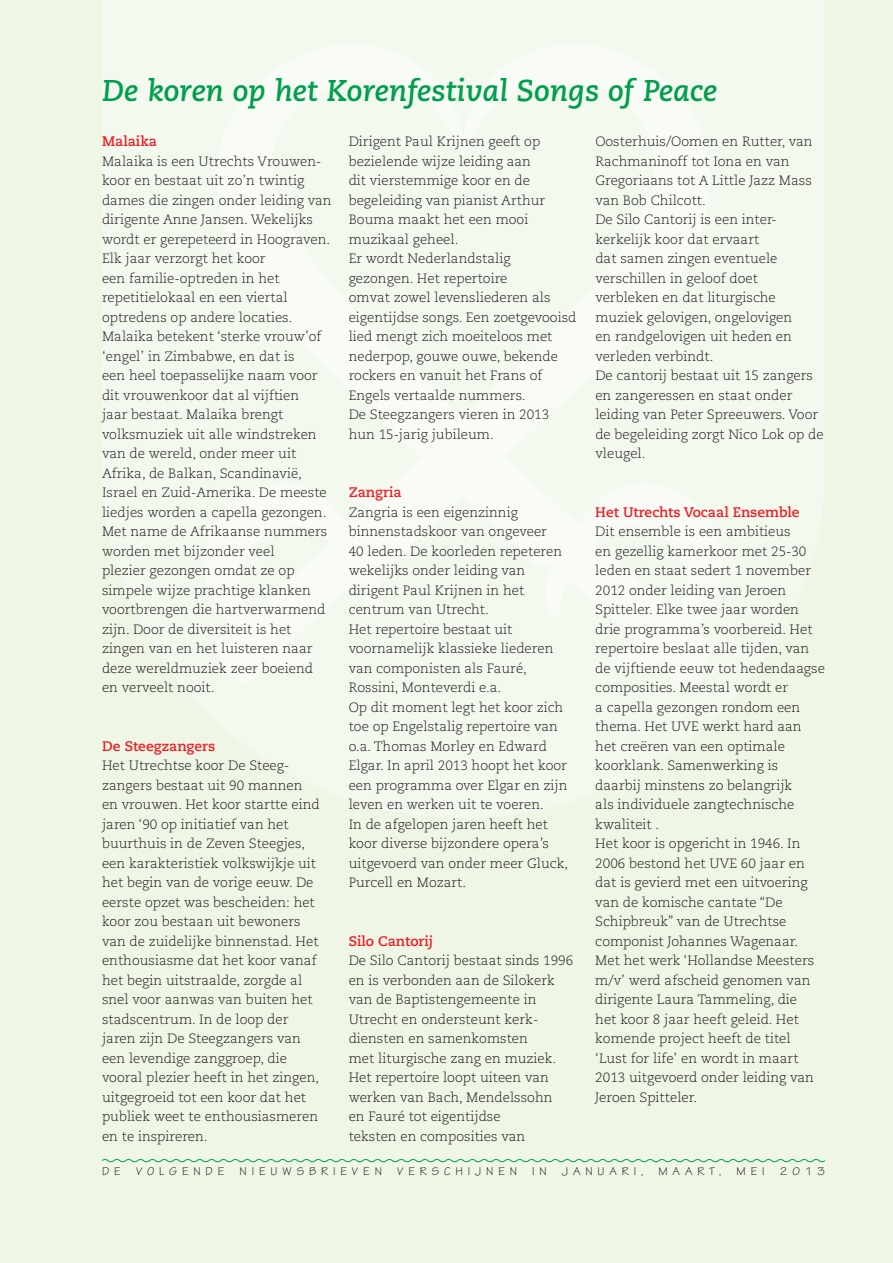
<style>
.page{position:relative;width:893px;height:1263px;background:#eff6e6}
.page>*{position:absolute;margin:0;border:0;box-sizing:border-box;transform-origin:0 0}
.tussenkop{font:italic 700 30px "Caecilia";color:#009e4d}
.tussenkop-2{font:700 13.8px "Caecilia";color:#ee1d23}
.broodtekst{font:300 13.5px/19.5px "Caecilia";color:#231f20}
.broodtekst-2{font:12px "Tekton Pro";letter-spacing:.41em;color:#231f20}
</style>
<div class="page">
<div style="left:204px;top:44px;width:519px;height:638px;background:#f4f9ef"></div>
<svg style="left:101px;top:1159px;width:725px;height:4px"></svg>
<p class="tussenkop" style="left:102px;top:73px;width:616px">De koren op het Korenfestival Songs of Peace</p>
<p class="tussenkop-2" style="left:102px;top:133px;width:57px">Malaika</p>
<p class="broodtekst" style="left:102px;top:152px;width:231px">Malaika is een Utrechts Vrouwen&shy;koor en bestaat uit zo’n twintig dames die zingen onder leiding van dirigente Anne Jansen. Wekelijks wordt er gerepeteerd in Hoograven.<br>Elk jaar verzorgt het koor<br>een familie-optreden in het repetitielokaal en een viertal optredens op andere locaties.</p>
<p class="broodtekst" style="left:102px;top:327px;width:226px">Malaika betekent ‘sterke vrouw’of ‘engel’ in Zimbabwe, en dat is<br>een heel toepasselijke naam voor dit vrouwenkoor dat al vijftien jaar bestaat. Malaika brengt volksmuziek uit alle windstreken van de wereld, onder meer uit<br>Afrika, de Balkan, Scandinavië,<br>Israel en Zuid-Amerika. De meeste liedjes worden a capella gezongen.</p>
<p class="broodtekst" style="left:102px;top:522px;width:227px">Met name de Afrikaanse nummers worden met bijzonder veel<br>plezier gezongen omdat ze op simpele wijze prachtige klanken voortbrengen die hartverwarmend zijn. Door de diversiteit is het zingen van en het luisteren naar deze wereldmuziek zeer boeiend en verveelt nooit.</p>
<p class="broodtekst" style="left:349px;top:132px;width:198px">Dirigent Paul Krijnen geeft op bezielende wijze leiding aan dit vierstemmige koor en de begeleiding van pianist Arthur<br>Bouma maakt het een mooi muzikaal geheel.</p>
<p class="broodtekst" style="left:349px;top:249px;width:229px">Er wordt Nederlandstalig gezongen. Het repertoire<br>omvat zowel levensliederen als eigentijdse songs. Een zoetgevooisd lied mengt zich moeiteloos met nederpop, gouwe ouwe, bekende rockers en vanuit het Frans of<br>Engels vertaalde nummers.</p>
<p class="broodtekst" style="left:349px;top:405px;width:202px">De Steegzangers vieren in 2013 hun 15-jarig jubileum.</p>
<p class="broodtekst" style="left:595px;top:132px;width:219px">Oosterhuis/Oomen en Rutter, van<br>Rachmaninoff tot Iona en van<br>Gregoriaans tot A Little Jazz Mass van Bob Chilcott.</p>
<p class="broodtekst" style="left:595px;top:210px;width:198px">De Silo Cantorij is een inter&shy;kerkelijk koor dat ervaart<br>dat samen zingen eventuele verschillen in geloof doet verbleken en dat liturgische muziek gelovigen, ongelovigen en randgelovigen uit heden en verleden verbindt.</p>
<p class="broodtekst" style="left:595px;top:366px;width:230px">De cantorij bestaat uit 15 zangers en zangeressen en staat onder leiding van Peter Spreeuwers. Voor de begeleiding zorgt Nico Lok op de vleugel.</p>
<p class="tussenkop-2" style="left:349px;top:484px;width:54px">Zangria</p>
<p class="broodtekst" style="left:349px;top:503px;width:215px">Zangria is een eigenzinnig binnenstadskoor van ongeveer<br>40 leden. De koorleden repeteren wekelijks onder leiding van dirigent Paul Krijnen in het centrum van Utrecht.</p>
<p class="broodtekst" style="left:349px;top:620px;width:206px">Het repertoire bestaat uit voornamelijk klassieke liederen van componisten als Fauré,<br>Rossini, Monteverdi e.a.</p>
<p class="broodtekst" style="left:349px;top:698px;width:220px">Op dit moment legt het koor zich toe op Engelstalig repertoire van o.a. Thomas Morley en Edward<br>Elgar. In april 2013 hoopt het koor een programma over Elgar en zijn leven en werken uit te voeren.</p>
<p class="broodtekst" style="left:349px;top:815px;width:221px">In de afgelopen jaren heeft het koor diverse bijzondere opera’s uitgevoerd van onder meer Gluck,<br>Purcell en Mozart.</p>
<p class="tussenkop-2" style="left:595px;top:504px;width:206px">Het Utrechts Vocaal Ensemble</p>
<p class="broodtekst" style="left:595px;top:522px;width:231px">Dit ensemble is een ambitieus<br>en gezellig kamerkoor met 25-30 leden en staat sedert 1 november<br>2012 onder leiding van Jeroen<br>Spitteler. Elke twee jaar worden drie programma’s voorbereid. Het repertoire beslaat alle tijden, van de vijftiende eeuw tot hedendaagse composities. Meestal wordt er<br>a capella gezongen rondom een thema. Het UVE werkt hard aan het creëren van een optimale koorklank. Samenwerking is daarbij minstens zo belangrijk<br>als individuele zangtechnische kwaliteit .</p>
<p class="broodtekst" style="left:595px;top:834px;width:221px">Het koor is opgericht in 1946. In<br>2006 bestond het UVE 60 jaar en dat is gevierd met een uitvoering van de komische cantate “De<br>Schipbreuk” van de Utrechtse componist Johannes Wagenaar.<br>Met het werk ‘Hollandse Meesters m/v’ werd afscheid genomen van dirigente Laura Tammeling, die het koor 8 jaar heeft geleid. Het komende project heeft de titel ‘Lust for life’ en wordt in maart<br>2013 uitgevoerd onder leiding van<br>Jeroen Spitteler.</p>
<p class="tussenkop-2" style="left:102px;top:738px;width:115px">De Steegzangers</p>
<p class="broodtekst" style="left:102px;top:756px;width:219px">Het Utrechtse koor De Steeg&shy;zangers bestaat uit 90 mannen en vrouwen. Het koor startte eind jaren ‘90 op initiatief van het buurthuis in de Zeven Steegjes, een karakteristiek volkswijkje uit het begin van de vorige eeuw. De eerste opzet was bescheiden: het koor zou bestaan uit bewoners van de zuidelijke binnenstad. Het enthousiasme dat het koor vanaf het begin uitstraalde, zorgde al snel voor aanwas van buiten het stadscentrum. In de loop der jaren zijn De Steegzangers van een levendige zanggroep, die vooral plezier heeft in het zingen, uitgegroeid tot een koor dat het publiek weet te enthousiasmeren en te inspireren.</p>
<p class="tussenkop-2" style="left:349px;top:933px;width:86px">Silo Cantorij</p>
<p class="broodtekst" style="left:349px;top:951px;width:226px">De Silo Cantorij bestaat sinds 1996 en is verbonden aan de Silokerk van de Baptistengemeente in<br>Utrecht en ondersteunt kerk&shy;diensten en samenkomsten<br>met liturgische zang en muziek.<br>Het repertoire loopt uiteen van werken van Bach, Mendelssohn<br>en Fauré tot eigentijdse<br>teksten en composities van</p>
<p class="broodtekst-2" style="left:102px;top:1164px;width:20px">D E</p>
<p class="broodtekst-2" style="left:136px;top:1164px;width:90px">VOLGENDE</p>
<p class="broodtekst-2" style="left:240px;top:1164px;width:144px">NIEUWSBRIEVEN</p>
<p class="broodtekst-2" style="left:397px;top:1164px;width:121px">VERSCHIJNEN</p>
<p class="broodtekst-2" style="left:532px;top:1164px;width:16px">I N</p>
<p class="broodtekst-2" style="left:562px;top:1164px;width:83px">JANUARI,</p>
<p class="broodtekst-2" style="left:658px;top:1164px;width:64px">MAART,</p>
<p class="broodtekst-2" style="left:736px;top:1164px;width:30px">MEI</p>
<p class="broodtekst-2" style="left:780px;top:1164px;width:47px">2013</p>
</div>
